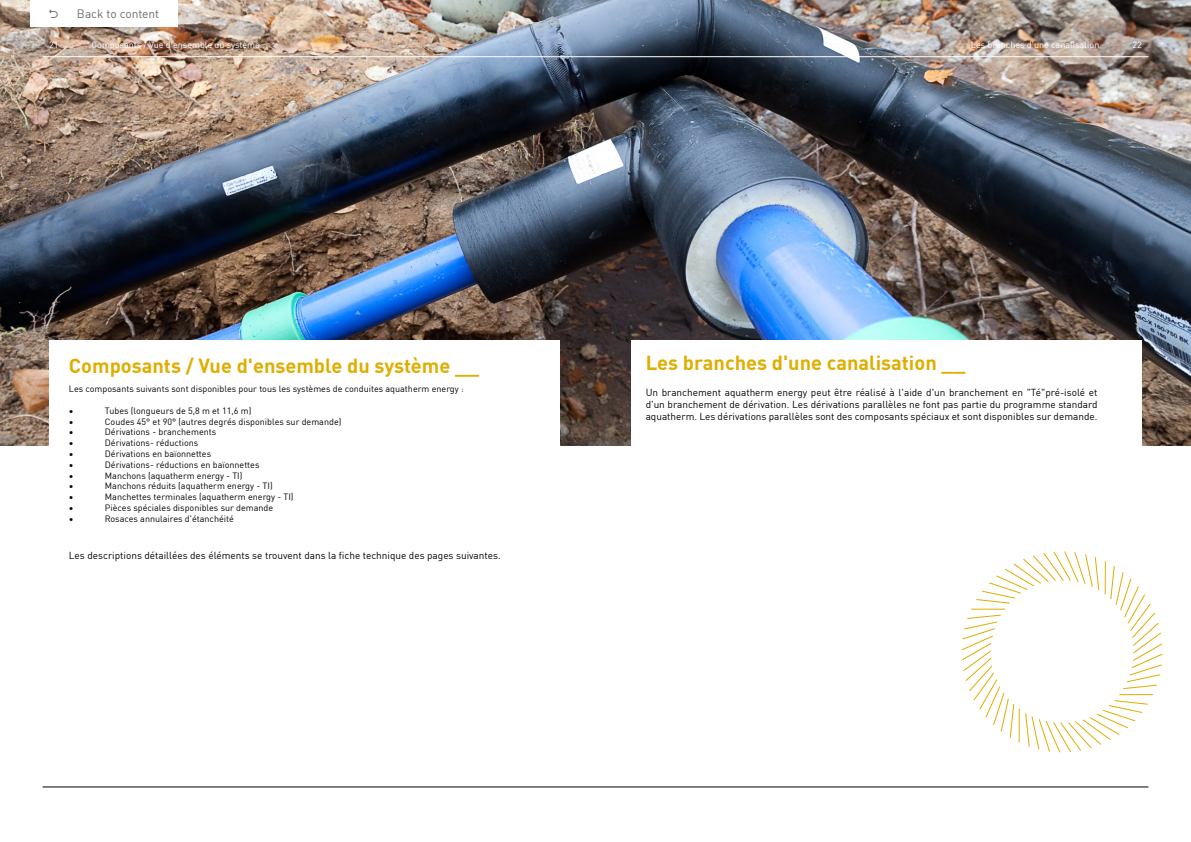
<style>
.page{position:relative;width:1191px;height:842px;background:#fff}
.page>*{position:absolute;margin:0;border:0;box-sizing:border-box;transform-origin:0 0}
.t1{font:700 20px "DINOT";color:#dfae00}
.t2{font:12px "DINOT";letter-spacing:-.005em;color:#6e6e6e}
.t3{font:10px/12px "DINOT";color:#000;text-align:justify}
.t4{font:9px "DINOT";color:#000}
.t5{font:9px "DINOT";color:#fff}
</style>
<div class="page">
<img style="left:0;top:0;width:1191px;height:446px">
<div style="left:49px;top:341px;width:510px;height:388px;background:#fff"></div>
<div style="left:631px;top:341px;width:511px;height:388px;background:#fff"></div>
<svg style="left:961px;top:551px;width:202px;height:202px"></svg>
<div style="left:30px;top:0;width:148px;height:27px;background:#fff"></div>
<hr style="left:43px;top:787px;width:1105px;height:1px;background:#000">
<hr style="left:43px;top:56px;width:1105px;height:1px;background:#fff">
<h2 class="t2" style="left:77px;top:5px;width:84px">Back to content</h2>
<p class="t5" style="left:49px;top:38px;width:11px">21</p>
<p class="t5" style="left:92px;top:38px;width:170px">Composants / Vue d'ensemble du système</p>
<p class="t5" style="left:970px;top:38px;width:130px">Les branches d'une canalisation</p>
<p class="t5" style="left:1132px;top:38px;width:11px">22</p>
<h1 class="t1" style="left:69px;top:350px;width:412px">Composants / Vue d'ensemble du système __</h1>
<p class="t4" style="left:69px;top:382px;width:396px">Les composants suivants sont disponibles pour tous les systèmes de conduites aquatherm energy :</p>
<p class="t4" style="left:69px;top:404px;width:6px">•</p>
<p class="t4" style="left:105px;top:404px;width:148px">Tubes (longueurs de 5,8 m et 11,6 m)</p>
<p class="t4" style="left:69px;top:415px;width:6px">•</p>
<p class="t4" style="left:105px;top:415px;width:238px">Coudes 45° et 90° (autres degrés disponibles sur demande)</p>
<p class="t4" style="left:69px;top:425px;width:6px">•</p>
<p class="t4" style="left:105px;top:425px;width:113px">Dérivations - branchements</p>
<p class="t4" style="left:69px;top:436px;width:6px">•</p>
<p class="t4" style="left:105px;top:436px;width:95px">Dérivations- réductions</p>
<p class="t4" style="left:69px;top:447px;width:6px">•</p>
<p class="t4" style="left:105px;top:447px;width:108px">Dérivations en baïonnettes</p>
<p class="t4" style="left:69px;top:458px;width:6px">•</p>
<p class="t4" style="left:105px;top:458px;width:156px">Dérivations- réductions en baïonnettes</p>
<p class="t4" style="left:69px;top:469px;width:6px">•</p>
<p class="t4" style="left:105px;top:469px;width:139px">Manchons (aquatherm energy - TI)</p>
<p class="t4" style="left:69px;top:479px;width:6px">•</p>
<p class="t4" style="left:105px;top:479px;width:169px">Manchons réduits (aquatherm energy - TI)</p>
<p class="t4" style="left:69px;top:490px;width:6px">•</p>
<p class="t4" style="left:105px;top:490px;width:190px">Manchettes terminales (aquatherm energy - TI)</p>
<p class="t4" style="left:69px;top:501px;width:6px">•</p>
<p class="t4" style="left:105px;top:501px;width:170px">Pièces spéciales disponibles sur demande</p>
<p class="t4" style="left:69px;top:512px;width:6px">•</p>
<p class="t4" style="left:105px;top:512px;width:130px">Rosaces annulaires d'étanchéité</p>
<p class="t3" style="left:69px;top:548px;width:433px">Les descriptions détaillées des éléments se trouvent dans la fiche technique des pages suivantes.</p>
<h1 class="t1" style="left:645px;top:347px;width:321px">Les branches d'une canalisation __</h1>
<p class="t3" style="left:645px;top:386px;width:453px">Un branchement aquatherm energy peut être réalisé à l'aide d'un branchement en "Té"pré-isolé et d'un branchement de dérivation. Les dérivations parallèles ne font pas partie du programme standard aquatherm. Les dérivations parallèles sont des composants spéciaux et sont disponibles sur demande.</p>
</div>
